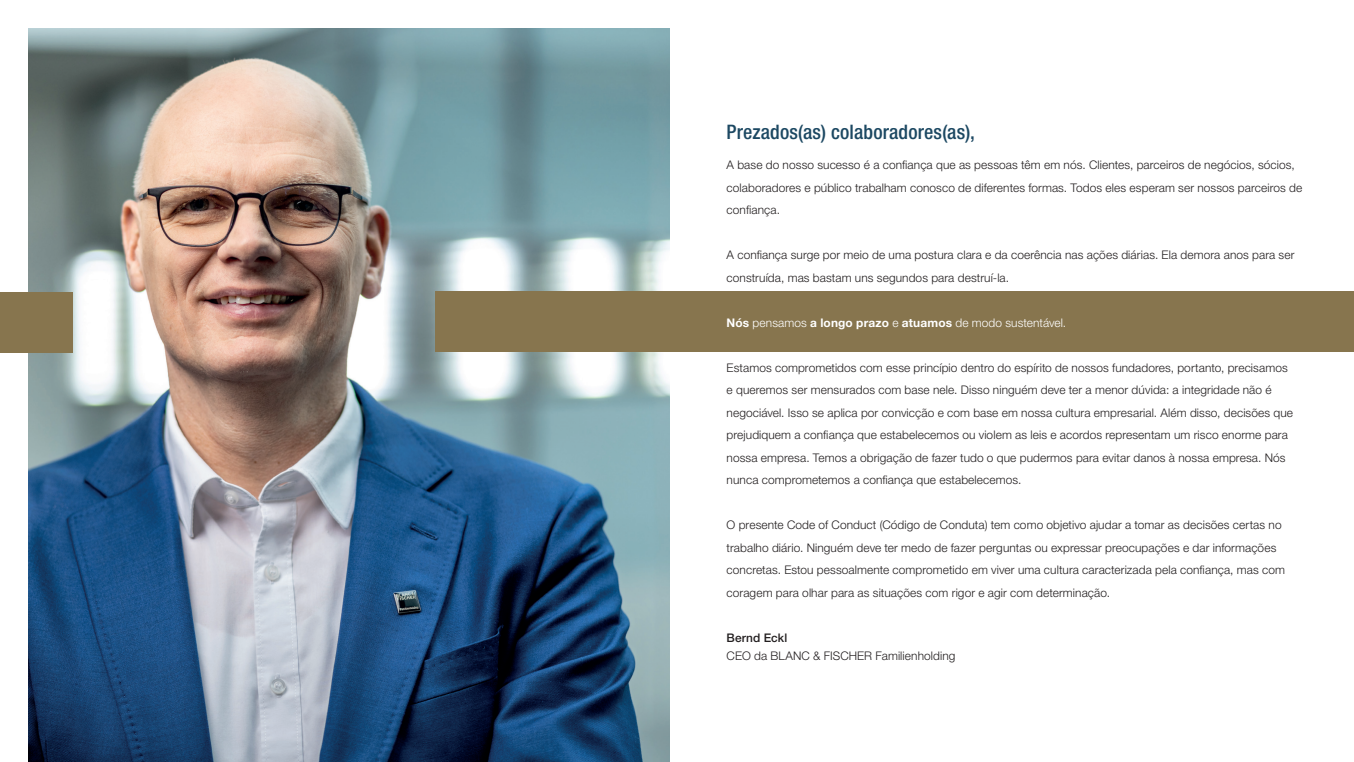
<style>
.page{position:relative;width:1354px;height:762px;background:#fff}
.page>*{position:absolute;margin:0;border:0;box-sizing:border-box;transform-origin:0 0}
.t1{font:500 condensed 20px "Helvetica Neue LT Pro";letter-spacing:.01em;color:#1c4862}
.t2{font:300 11.88px/22.5px "Helvetica Neue LT Pro";letter-spacing:.01em;color:#231f20}
.t3{font:300 11.88px "Helvetica Neue LT Pro";letter-spacing:.01em;color:#fff}
.t4{font:500 11.88px "Helvetica Neue LT Pro";letter-spacing:.01em;color:#231f20}
.s1{font-weight:700}
</style>
<div class="page">
<img style="left:28px;top:28px;width:642px;height:733px">
<div style="left:435px;top:291px;width:919px;height:61px;background:#87754e"></div>
<div style="left:0;top:291px;width:73px;height:61px;background:#87754e"></div>
<h1 class="t1" style="left:726px;top:120px;width:250px">Prezados(as) colaboradores(as),</h1>
<p class="t2" style="left:726px;top:153px;width:577px">A base do nosso sucesso é a confiança que as pessoas têm em nós. Clientes, parceiros de negócios, sócios, colaboradores e público trabalham conosco de diferentes formas. Todos eles esperam ser nossos parceiros de confiança.</p>
<p class="t2" style="left:726px;top:243px;width:569px">A confiança surge por meio de uma postura clara e da coerência nas ações diárias. Ela demora anos para ser construída, mas bastam uns segundos para destruí-la.</p>
<p class="t3" style="left:726px;top:315px;width:341px"><span class="s1">Nós</span> pensamos <span class="s1">a longo prazo</span> e <span class="s1">atuamos</span> de modo sustentável.</p>
<p class="t2" style="left:726px;top:356px;width:568px">Estamos comprometidos com esse princípio dentro do espírito de nossos fundadores, portanto, precisamos e queremos ser mensurados com base nele. Disso ninguém deve ter a menor dúvida: a integridade não é negociável. Isso se aplica por convicção e com base em nossa cultura empresarial. Além disso, decisões que prejudiquem a confiança que estabelecemos ou violem as leis e acordos representam um risco enorme para nossa empresa. Temos a obrigação de fazer tudo o que pudermos para evitar danos à nossa empresa. Nós nunca comprometemos a confiança que estabelecemos.</p>
<p class="t2" style="left:726px;top:513px;width:560px">O presente Code of Conduct (Código de Conduta) tem como objetivo ajudar a tomar as decisões certas no trabalho diário. Ninguém deve ter medo de fazer perguntas ou expressar preocupações e dar informações concretas. Estou pessoalmente comprometido em viver uma cultura caracterizada pela confiança, mas com coragem para olhar para as situações com rigor e agir com determinação.</p>
<p class="t4" style="left:726px;top:630px;width:62px">Bernd Eckl</p>
<p class="t2" style="left:726px;top:643px;width:230px">CEO da BLANC &amp; FISCHER Familienholding</p>
</div>
